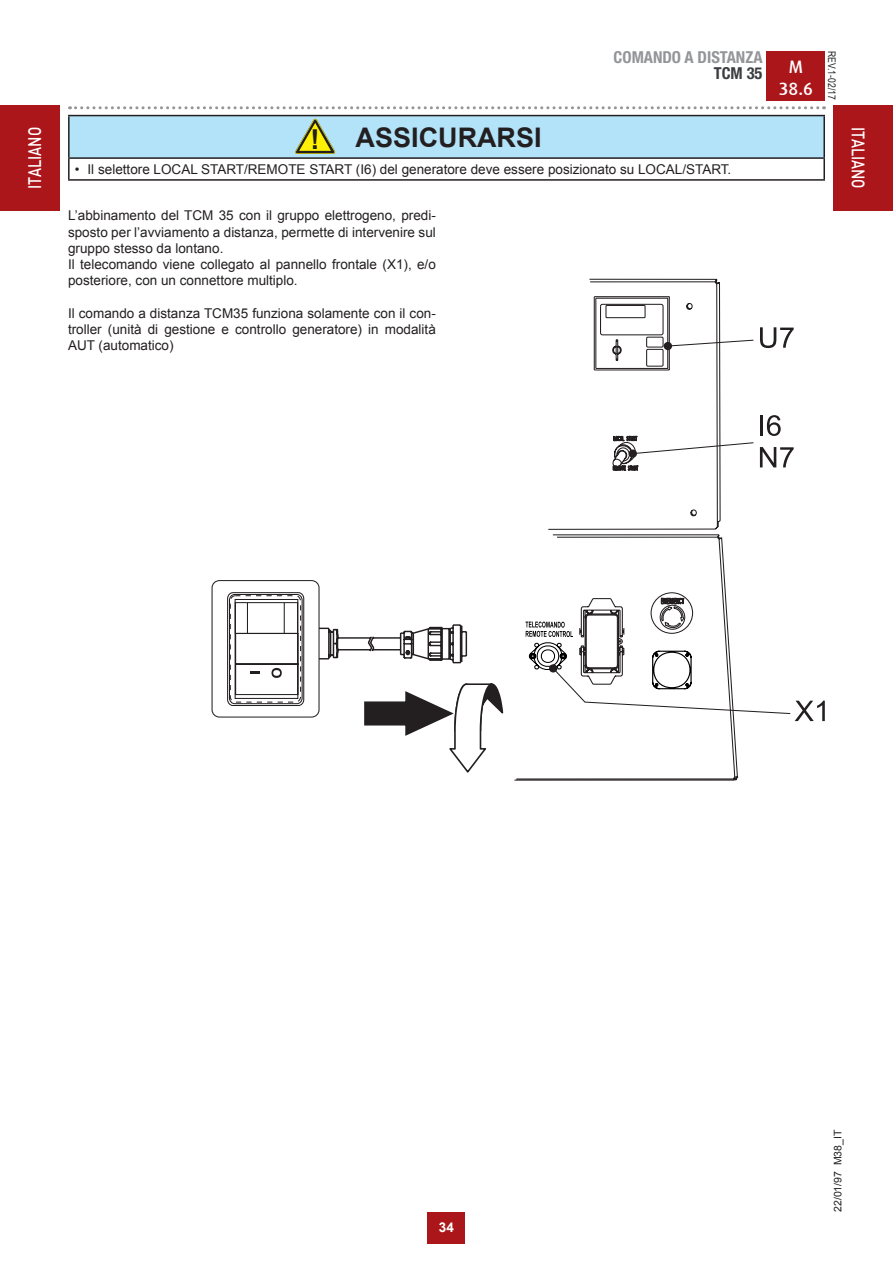
<style>
.page{position:relative;width:893px;height:1263px;background:#fff}
.page>*{position:absolute;margin:0;border:0;box-sizing:border-box;transform-origin:0 0}
.t1{font:700 27.6px "Arial";color:#231f20}
.t2{font:700 27px "Arial";color:#231f20}
.t3{font:500 18px "DIN Pro";color:#fff;scale:.8 1}
.t4{font:500 18px/21.6px "Dax";color:#fff;text-align:center}
.t5{font:700 condensed 16.5px "Helvetica Neue LTW1 G";color:#939598}
.t6{font:700 condensed 16.5px "Helvetica Neue LTW1 G";color:#3b3d41}
.t7{font:13.5px/16.2px "Arial";color:#231f20}
.t8{font:700 13.5px "Arial";color:#fff}
.t9{font:10.5px "Arial";color:#231f20}
.t10{font:10.5px "Arial Narrow";color:#231f20}
</style>
<div class="page">
<div style="left:767px;top:51px;width:58px;height:50px;background:#ab161a"></div>
<svg style="left:70px;top:106px;width:754px;height:3px"></svg>
<div style="left:428px;top:1212px;width:37px;height:31px;background:#ab161a"></div>
<div style="left:0;top:105px;width:60px;height:106px;background:#ab161a"></div>
<div style="left:833px;top:105px;width:60px;height:106px;background:#ab161a"></div>
<svg style="left:514px;top:721px;width:225px;height:60px"></svg>
<svg style="left:525px;top:278px;width:300px;height:443px"></svg>
<svg style="left:211px;top:580px;width:293px;height:193px"></svg>
<hr style="left:247px;top:603px;width:1px;height:31px;background:#231f20">
<hr style="left:284px;top:603px;width:1px;height:31px;background:#231f20">
<div style="left:230px;top:595px;width:71px;height:108px;border:1px dashed #231f20;border-radius:5px"></div>
<div style="left:69px;top:116px;width:755px;height:42px;background:#b3e3f9"></div>
<hr style="left:68px;top:115px;width:757px;height:1px;background:#231f20">
<hr style="left:68px;top:116px;width:2px;height:41px;background:#231f20">
<hr style="left:823px;top:116px;width:2px;height:41px;background:#231f20">
<hr style="left:68px;top:157px;width:757px;height:2px;background:#231f20">
<hr style="left:68px;top:159px;width:2px;height:20px;background:#231f20">
<hr style="left:823px;top:159px;width:2px;height:20px;background:#231f20">
<hr style="left:68px;top:179px;width:757px;height:2px;background:#231f20">
<svg style="left:295px;top:119px;width:40px;height:35px"></svg>
<p class="t5" style="left:614px;top:47px;width:150px">COMANDO A DISTANZA</p>
<p class="t6" style="left:714px;top:64px;width:50px">TCM 35</p>
<h3 class="t4" style="left:779px;top:56px;width:36px">M<br>38.6</h3>
<p class="t10" style="left:840px;top:51px;width:50px;rotate:90deg">REV.1-02/17</p>
<h2 class="t2" style="left:356px;top:119px;width:188px">ASSICURARSI</h2>
<p class="t7" style="left:75px;top:161px;width:658px">• Il selettore LOCAL START/REMOTE START (I6) del generatore deve essere posizionato su LOCAL/START.</p>
<h3 class="t3" style="left:22px;top:189px;width:79px;rotate:-90deg">ITALIANO</h3>
<h3 class="t3" style="left:871px;top:127px;width:79px;rotate:90deg">ITALIANO</h3>
<p class="t7" style="left:68px;top:208px;width:369px">L’abbinamento del TCM 35 con il gruppo elettrogeno, predi&shy;sposto per l’avviamento a distanza, permette di intervenire sul gruppo stesso da lontano.<br>Il telecomando viene collegato al pannello frontale (X1), e/o posteriore, con un connettore multiplo.</p>
<p class="t7" style="left:68px;top:305px;width:369px;text-align:justify">Il comando a distanza TCM35 funziona solamente con il con&shy;troller (unità di gestione e controllo generatore) in modalità AUT (automatico)</p>
<h1 class="t1" style="left:311px;top:122px;width:11px">!</h1>
<p class="t8" style="left:439px;top:1219px;width:17px">34</p>
<p class="t9" style="left:831px;top:1212px;width:84px;rotate:-90deg">22/01/97 M38_IT</p>
</div>
